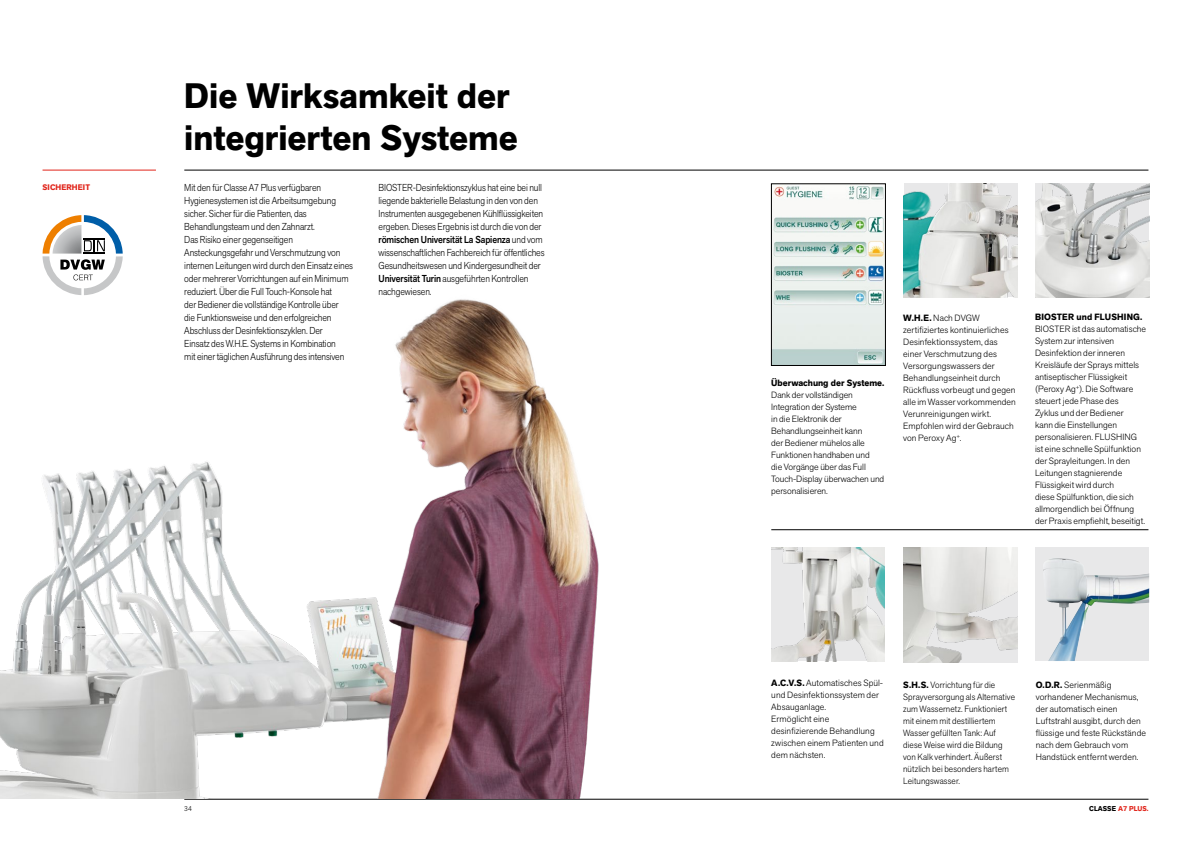
<style>
.page{position:relative;width:1191px;height:842px;background:#fff}
.page>*{position:absolute;margin:0;border:0;box-sizing:border-box;transform-origin:0 0}
.Titolo{font:700 35px/42px "Akzid Grtsk Next";color:#000}
.Testo{font:300 10px/13px "Akzid Grtsk Next";letter-spacing:-.01em;color:#000;scale:.9 1}
.Testo_descrizione{font:300 9px/12px "Akzid Grtsk Next";letter-spacing:.01em;color:#000}
.Testo_descrizione-2{font:300 9px/12px "Akzid Grtsk Next";letter-spacing:.01em;color:#000;scale:.95 1}
.Testo_copertina{font:300 9px/12px "Akzid Grtsk Next";letter-spacing:-.005em;color:#000}
.Testo_copertina-2{font:700 9px "Akzid Grtsk Next";color:#000}
.Titoletto{font:700 8px "Akzid Grtsk Next";letter-spacing:.01em;color:#e1251b}
.t1{font:700 7px "Akzid Grtsk Next";letter-spacing:.01em;color:#e1251b}
.t2{font:300 7px "Akzid Grtsk Next";color:#000}
.s1{font-weight:500}
.s2{font-weight:700}
.s3{color:#000}
</style>
<div class="page">
<hr style="left:184px;top:170px;width:964px;height:1px;background:#000">
<hr style="left:184px;top:799px;width:964px;height:1px;background:#000">
<hr style="left:43px;top:170px;width:113px;height:1px;background:#e1251b">
<img style="left:0;top:299px;width:636px;height:500px">
<hr style="left:771px;top:529px;width:377px;height:1px;background:#000">
<img style="left:903px;top:548px;width:115px;height:114px">
<img style="left:1035px;top:184px;width:114px;height:113px">
<svg style="left:43px;top:215px;width:80px;height:80px"></svg>
<div style="left:1035px;top:548px;width:114px;height:113px;background:#e8e8e9"></div>
<img style="left:1043px;top:558px;width:106px;height:103px">
<img style="left:771px;top:548px;width:113px;height:113px">
<img style="left:904px;top:184px;width:113px;height:113px">
<img style="left:773px;top:186px;width:110px;height:178px">
<div style="left:771px;top:184px;width:114px;height:182px;border:1px solid #000"></div>
<p class="Titolo" style="left:184px;top:75px;width:335px">Die Wirksamkeit der integrierten Systeme</p>
<p class="Titoletto" style="left:43px;top:182px;width:49px">SICHERHEIT</p>
<p class="Testo" style="left:184px;top:181px;width:189px">Mit den für Classe A7 Plus verfügbaren Hygienesystemen ist die Arbeitsumgebung sicher. Sicher für die Patienten, das Behandlungsteam und den Zahnarzt.<br>Das Risiko einer gegenseitigen Ansteckungsgefahr und Verschmutzung von internen Leitungen wird durch den Einsatz eines oder mehrerer Vorrichtungen auf ein Minimum reduziert. Über die Full Touch-Konsole hat<br>der Bediener die vollständige Kontrolle über<br>die Funktionsweise und den erfolgreichen Abschluss der Desinfektionszyklen. Der<br>Einsatz des W.H.E. Systems in Kombination<br>mit einer täglichen Ausführung des intensiven</p>
<p class="Testo" style="left:378px;top:181px;width:186px">BIOSTER-Desinfektionszyklus hat eine bei null liegende bakterielle Belastung in den von den Instrumenten ausgegebenen Kühlflüssigkeiten ergeben. Dieses Ergebnis ist durch die von der <span class="s1">römischen Universität La Sapienza</span> und vom wissenschaftlichen Fachbereich für öffentliches Gesundheitswesen und Kindergesundheit der <span class="s1">Universität Turin</span> ausgeführten Kontrollen nachgewiesen.</p>
<p class="Testo_copertina-2" style="left:771px;top:377px;width:115px">Überwachung der Systeme.</p>
<p class="Testo_copertina" style="left:771px;top:388px;width:115px">Dank der vollständigen<br>Integration der Systeme<br>in die Elektronik der<br>Behandlungseinheit kann<br>der Bediener mühelos alle<br>Funktionen handhaben und<br>die Vorgänge über das Full<br>Touch-Display überwachen und personalisieren.</p>
<p class="Testo_descrizione" style="left:903px;top:311px;width:114px"><span class="s2">W.H.E.</span> Nach DVGW zertifiziertes kontinuierliches<br>Desinfektionssystem, das einer Verschmutzung des<br>Versorgungswassers der<br>Behandlungseinheit durch<br>Rückfluss vorbeugt und gegen alle im Wasser vorkommenden<br>Verunreinigungen wirkt.<br>Empfohlen wird der Gebrauch von Peroxy Ag<sup>+</sup>.</p>
<p class="Testo_descrizione" style="left:1035px;top:311px;width:113px"><span class="s2">BIOSTER und FLUSHING.<br></span>BIOSTER ist das automatische<br>System zur intensiven<br>Desinfektion der inneren<br>Kreisläufe der Sprays mittels antiseptischer Flüssigkeit (Peroxy Ag<sup>+</sup>). Die Software steuert jede Phase des<br>Zyklus und der Bediener<br>kann die Einstellungen personalisieren. FLUSHING ist eine schnelle Spülfunktion der Sprayleitungen. In den<br>Leitungen stagnierende<br>Flüssigkeit wird durch<br>diese Spülfunktion, die sich allmorgendlich bei Öffnung der Praxis empfiehlt, beseitigt.</p>
<p class="Testo_descrizione" style="left:771px;top:677px;width:114px"><span class="s2">A.C.V.S.</span> Automatisches Spül&shy;und Desinfektionssystem der<br>Absauganlage.<br>Ermöglicht eine desinfizierende Behandlung zwischen einem Patienten und dem nächsten.</p>
<p class="Testo_descrizione-2" style="left:903px;top:679px;width:119px"><span class="s2">S.H.S.</span> Vorrichtung für die<br>Sprayversorgung als Alternative zum Wassernetz. Funktioniert mit einem mit destilliertem<br>Wasser gefüllten Tank: Auf diese Weise wird die Bildung von Kalk verhindert. Äußerst nützlich bei besonders hartem<br>Leitungswasser.</p>
<p class="Testo_descrizione" style="left:1035px;top:679px;width:112px"><span class="s2">O.D.R.</span> Serienmäßig vorhandener Mechanismus, der automatisch einen<br>Luftstrahl ausgibt, durch den flüssige und feste Rückstände nach dem Gebrauch vom<br>Handstück entfernt werden.</p>
<p class="t2" style="left:184px;top:804px;width:9px">34</p>
<p class="t1" style="left:1089px;top:804px;width:61px"><span class="s3">CLASSE</span> A7 PLUS.</p>
</div>
